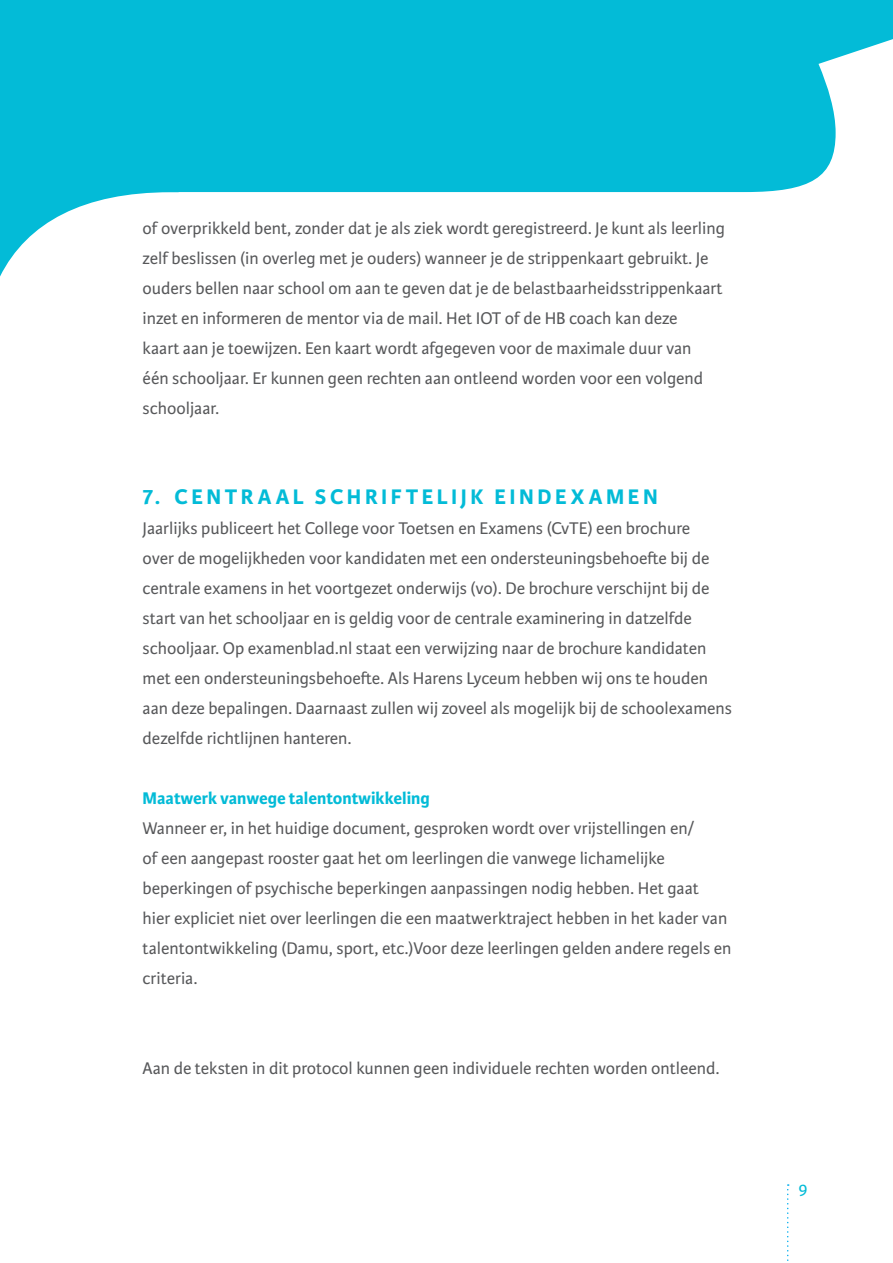
<style>
.page{position:relative;width:893px;height:1263px;background:#fff}
.page>*{position:absolute;margin:0;border:0;box-sizing:border-box;transform-origin:0 0}
.kop{font:700 22.5px "Karmina Sans";letter-spacing:.16em;color:#03bbd7}
.body{font:18px/30px "Karmina Sans";color:#57585a}
.tussenkop{font:700 18px "Karmina Sans";color:#03bbd7}
.t1{font:18px "Karmina Sans";color:#03bbd7}
</style>
<div class="page">
<svg style="left:787px;top:1184px;width:2px;height:77px"></svg>
<svg style="left:0;top:0;width:893px;height:277px;fill:#03bbd7"></svg>
<p class="body" style="left:143px;top:214px;width:584px">of overprikkeld bent, zonder dat je als ziek wordt geregistreerd. Je kunt als leerling zelf beslissen (in overleg met je ouders) wanneer je de strippenkaart gebruikt. Je ouders bellen naar school om aan te geven dat je de belastbaarheidsstrippenkaart inzet en informeren de mentor via de mail. Het IOT of de HB coach kan deze<br>kaart aan je toewijzen. Een kaart wordt afgegeven voor de maximale duur van<br>één schooljaar. Er kunnen geen rechten aan ontleend worden voor een volgend schooljaar.</p>
<p class="kop" style="left:143px;top:484px;width:517px">7. CENTRAAL SCHRIFTELIJK EINDEXAMEN</p>
<p class="body" style="left:143px;top:514px;width:591px">Jaarlijks publiceert het College voor Toetsen en Examens (CvTE) een brochure<br>over de mogelijkheden voor kandidaten met een ondersteuningsbehoefte bij de centrale examens in het voortgezet onderwijs (vo). De brochure verschijnt bij de start van het schooljaar en is geldig voor de centrale examinering in datzelfde schooljaar. Op examenblad.nl staat een verwijzing naar de brochure kandidaten met een ondersteuningsbehoefte. Als Harens Lyceum hebben wij ons te houden aan deze bepalingen. Daarnaast zullen wij zoveel als mogelijk bij de schoolexamens dezelfde richtlijnen hanteren.</p>
<p class="tussenkop" style="left:143px;top:788px;width:289px">Maatwerk vanwege talentontwikkeling</p>
<p class="body" style="left:143px;top:814px;width:590px">Wanneer er, in het huidige document, gesproken wordt over vrijstellingen en/<br>of een aangepast rooster gaat het om leerlingen die vanwege lichamelijke beperkingen of psychische beperkingen aanpassingen nodig hebben. Het gaat<br>hier expliciet niet over leerlingen die een maatwerktraject hebben in het kader van talentontwikkeling (Damu, sport, etc.)Voor deze leerlingen gelden andere regels en criteria.</p>
<p class="body" style="left:143px;top:1054px;width:578px">Aan de teksten in dit protocol kunnen geen individuele rechten worden ontleend.</p>
<p class="t1" style="left:798px;top:1178px;width:11px">9</p>
</div>
